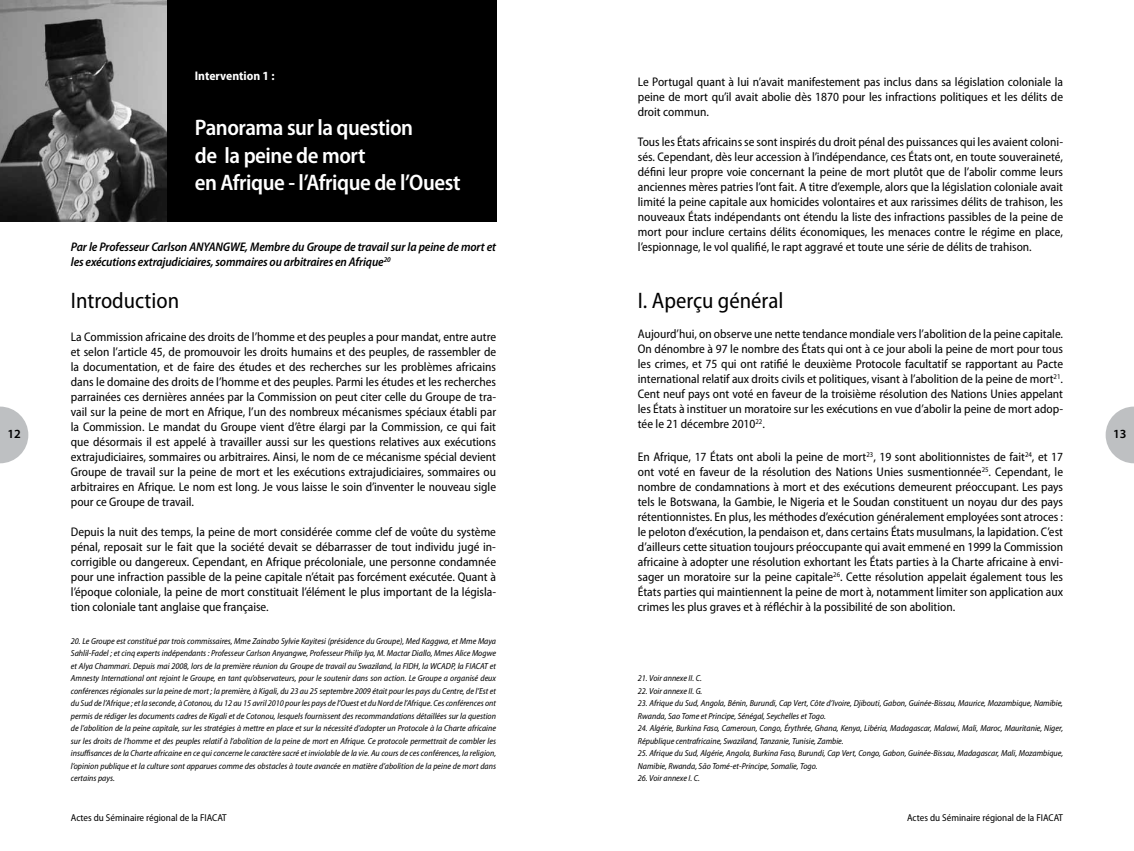
<style>
.page{position:relative;width:1134px;height:851px;background:#fff}
.page>*{position:absolute;margin:0;border:0;box-sizing:border-box;transform-origin:0 0}
.t1{font:600 semi-condensed 22.5px/27.5px "Myriad Pro";letter-spacing:-.02em;color:#fff}
.t2{font:semi-condensed 22.5px "Myriad Pro";color:#000}
.t3{font:semi-condensed 12.5px/15px "Myriad Pro";color:#000;text-align:justify}
.t4{font:italic 600 semi-condensed 12.5px/15px "Myriad Pro";letter-spacing:-.01em;color:#000}
.t5{font:700 semi-condensed 12.5px "Myriad Pro";color:#fff}
.t6{font:600 12.5px "Myriad Pro";color:#000}
.t7{font:semi-condensed 10px "Myriad Pro";color:#000}
.t8{font:italic semi-condensed 8.75px/12.5px "Myriad Pro";color:#000}
</style>
<div class="page">
<svg style="left:0;top:406px;width:28px;height:57px"></svg>
<svg style="left:1106px;top:406px;width:28px;height:57px"></svg>
<div style="left:0;top:0;width:496px;height:221px;background:#000"></div>
<img style="left:0;top:0;width:167px;height:221px">
<p class="t5" style="left:195px;top:69px;width:81px">Intervention 1 :</p>
<h1 class="t1" style="left:195px;top:114px;width:267px">Panorama sur la question<br>de la peine de mort<br>en Afrique - l’Afrique de l’Ouest</h1>
<p class="t3" style="left:638px;top:74px;width:427px">Le Portugal quant à lui n’avait manifestement pas inclus dans sa législation coloniale la peine de mort qu’il avait abolie dès 1870 pour les infractions politiques et les délits de droit commun.</p>
<p class="t3" style="left:638px;top:134px;width:427px">Tous les États africains se sont inspirés du droit pénal des puissances qui les avaient coloni&shy;sés. Cependant, dès leur accession à l’indépendance, ces États ont, en toute souveraineté, défini leur propre voie concernant la peine de mort plutôt que de l’abolir comme leurs anciennes mères patries l’ont fait. A titre d’exemple, alors que la législation coloniale avait limité la peine capitale aux homicides volontaires et aux rarissimes délits de trahison, les nouveaux États indépendants ont étendu la liste des infractions passibles de la peine de mort pour inclure certains délits économiques, les menaces contre le régime en place, l’espionnage, le vol qualifié, le rapt aggravé et toute une série de délits de trahison.</p>
<h1 class="t2" style="left:638px;top:288px;width:147px">I. Aperçu général</h1>
<p class="t3" style="left:638px;top:326px;width:427px">Aujourd’hui, on observe une nette tendance mondiale vers l’abolition de la peine capitale.<br>On dénombre à 97 le nombre des États qui ont à ce jour aboli la peine de mort pour tous les crimes, et 75 qui ont ratifié le deuxième Protocole facultatif se rapportant au Pacte international relatif aux droits civils et politiques, visant à l’abolition de la peine de mort<sup>21</sup>.<br>Cent neuf pays ont voté en faveur de la troisième résolution des Nations Unies appelant les États à instituer un moratoire sur les exécutions en vue d’abolir la peine de mort adop&shy;tée le 21 décembre 2010<sup>22</sup>.</p>
<p class="t3" style="left:638px;top:449px;width:427px">En Afrique, 17 États ont aboli la peine de mort<sup>23</sup>, 19 sont abolitionnistes de fait<sup>24</sup>, et 17 ont voté en faveur de la résolution des Nations Unies susmentionnée<sup>25</sup>. Cependant, le nombre de condamnations à mort et des exécutions demeurent préoccupant. Les pays tels le Botswana, la Gambie, le Nigeria et le Soudan constituent un noyau dur des pays rétentionnistes. En plus, les méthodes d’exécution généralement employées sont atroces : le peloton d’exécution, la pendaison et, dans certains États musulmans, la lapidation. C’est d’ailleurs cette situation toujours préoccupante qui avait emmené en 1999 la Commission africaine à adopter une résolution exhortant les États parties à la Charte africaine à envi&shy;sager un moratoire sur la peine capitale<sup>26</sup>. Cette résolution appelait également tous les États parties qui maintiennent la peine de mort à, notamment limiter son application aux crimes les plus graves et à réfléchir à la possibilité de son abolition.</p>
<p class="t4" style="left:71px;top:239px;width:427px">Par le Professeur Carlson ANYANGWE, Membre du Groupe de travail sur la peine de mort et les exécutions extrajudiciaires, sommaires ou arbitraires en Afrique<sup>20</sup></p>
<h1 class="t2" style="left:71px;top:288px;width:110px">Introduction</h1>
<p class="t3" style="left:71px;top:329px;width:427px">La Commission africaine des droits de l’homme et des peuples a pour mandat, entre autre et selon l’article 45, de promouvoir les droits humains et des peuples, de rassembler de la documentation, et de faire des études et des recherches sur les problèmes africains dans le domaine des droits de l’homme et des peuples. Parmi les études et les recherches parrainées ces dernières années par la Commission on peut citer celle du Groupe de tra&shy;vail sur la peine de mort en Afrique, l’un des nombreux mécanismes spéciaux établi par la Commission. Le mandat du Groupe vient d’être élargi par la Commission, ce qui fait que désormais il est appelé à travailler aussi sur les questions relatives aux exécutions extrajudiciaires, sommaires ou arbitraires. Ainsi, le nom de ce mécanisme spécial devient Groupe de travail sur la peine de mort et les exécutions extrajudiciaires, sommaires ou arbitraires en Afrique. Le nom est long. Je vous laisse le soin d’inventer le nouveau sigle pour ce Groupe de travail.</p>
<p class="t3" style="left:71px;top:524px;width:427px">Depuis la nuit des temps, la peine de mort considérée comme clef de voûte du système pénal, reposait sur le fait que la société devait se débarrasser de tout individu jugé in&shy;corrigible ou dangereux. Cependant, en Afrique précoloniale, une personne condamnée pour une infraction passible de la peine capitale n’était pas forcément exécutée. Quant à l’époque coloniale, la peine de mort constituait l’élément le plus important de la législa&shy;tion coloniale tant anglaise que française.</p>
<p class="t6" style="left:7px;top:426px;width:15px">12</p>
<p class="t6" style="left:1113px;top:426px;width:15px">13</p>
<p class="t8" style="left:71px;top:634px;width:427px;text-align:justify">20. Le Groupe est constitué par trois commissaires, Mme Zainabo Sylvie Kayitesi (présidence du Groupe), Med Kaggwa, et Mme Maya Sahlil-Fadel ; et cinq experts indépendants : Professeur Carlson Anyangwe, Professeur Philip Iya, M. Mactar Diallo, Mmes Alice Mogwe et Alya Chammari. Depuis mai 2008, lors de la première réunion du Groupe de travail au Swaziland, la FIDH, la WCADP, la FIACAT et Amnesty International ont rejoint le Groupe, en tant qu’observateurs, pour le soutenir dans son action. Le Groupe a organisé deux conférences régionales sur la peine de mort ; la première, à Kigali, du 23 au 25 septembre 2009 était pour les pays du Centre, de l’Est et du Sud de l’Afrique ; et la seconde, à Cotonou, du 12 au 15 avril 2010 pour les pays de l’Ouest et du Nord de l’Afrique. Ces conférences ont permis de rédiger les documents cadres de Kigali et de Cotonou, lesquels fournissent des recommandations détaillées sur la question de l’abolition de la peine capitale, sur les stratégies à mettre en place et sur la nécessité d’adopter un Protocole à la Charte africaine sur les droits de l’homme et des peuples relatif à l’abolition de la peine de mort en Afrique. Ce protocole permettrait de combler les insuffisances de la Charte africaine en ce qui concerne le caractère sacré et inviolable de la vie. Au cours de ces conférences, la religion, l’opinion publique et la culture sont apparues comme des obstacles à toute avancée en matière d’abolition de la peine de mort dans certains pays.</p>
<p class="t8" style="left:638px;top:672px;width:65px">21. Voir annexe II. C.</p>
<p class="t8" style="left:638px;top:684px;width:66px">22. Voir annexe II. G.</p>
<p class="t8" style="left:638px;top:697px;width:427px">23. Afrique du Sud, Angola, Bénin, Burundi, Cap Vert, Côte d’Ivoire, Djibouti, Gabon, Guinée-Bissau, Maurice, Mozambique, Namibie,<br>Rwanda, Sao Tome et Principe, Sénégal, Seychelles et Togo.</p>
<p class="t8" style="left:638px;top:722px;width:427px">24. Algérie, Burkina Faso, Cameroun, Congo, Érythrée, Ghana, Kenya, Libéria, Madagascar, Malawi, Mali, Maroc, Mauritanie, Niger,<br>République centrafricaine, Swaziland, Tanzanie, Tunisie, Zambie.</p>
<p class="t8" style="left:638px;top:747px;width:427px">25. Afrique du Sud, Algérie, Angola, Burkina Faso, Burundi, Cap Vert, Congo, Gabon, Guinée-Bissau, Madagascar, Mali, Mozambique,<br>Namibie, Rwanda, São Tomé-et-Principe, Somalie, Togo.</p>
<p class="t8" style="left:638px;top:772px;width:64px">26. Voir annexe I. C.</p>
<p class="t7" style="left:71px;top:812px;width:157px">Actes du Séminaire régional de la FIACAT</p>
<p class="t7" style="left:907px;top:812px;width:157px">Actes du Séminaire régional de la FIACAT</p>
</div>
